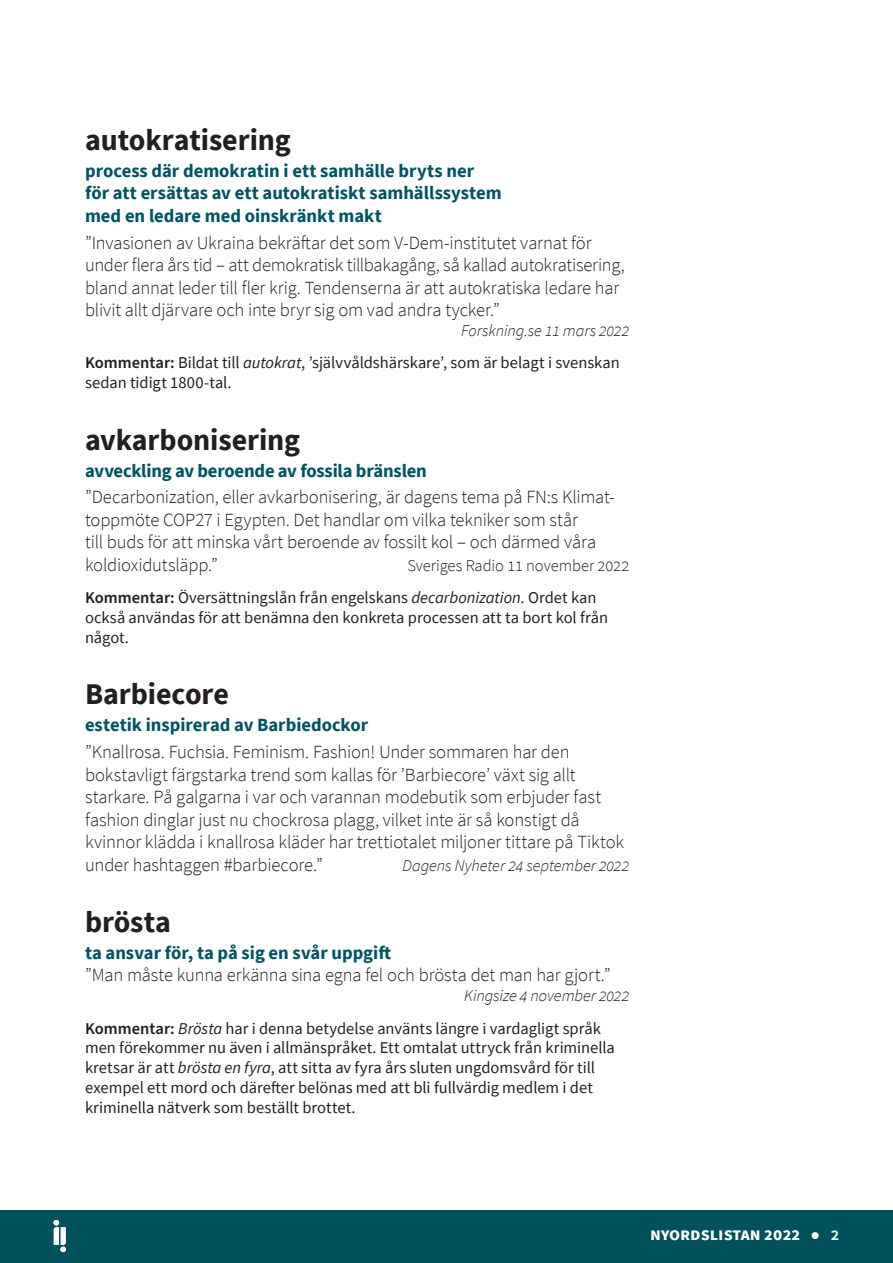
<style>
.page{position:relative;width:893px;height:1263px;background:#fff}
.page>*{position:absolute;margin:0;border:0;box-sizing:border-box;transform-origin:0 0}
.Rubrik_2{font:700 30px "Source Sans Pro";letter-spacing:-.005em;color:#231f20}
.Citat{font:300 18.6px/22.5px "Source Sans Pro";letter-spacing:-.01em;color:#231f20}
.Fakta_bröd_-_fet__de{font:700 18.6px/22.5px "Source Sans Pro";color:#005462}
.t1{font:700 18px "Source Sans Pro";color:#fff}
.Fakta_bröd_-_komment{font:16.5px/19.8px "Source Sans Pro";color:#231f20}
.Citatkälla{font:italic 300 16.5px "Source Sans Pro";letter-spacing:-.005em;color:#231f20}
.Citat-2{font:italic 300 16.5px "Source Sans Pro";letter-spacing:-.005em;color:#231f20}
.Citat-3{font:300 16.5px "Source Sans Pro";letter-spacing:-.005em;color:#231f20}
.s1{font-weight:600}
.s2{font-style:italic}
</style>
<div class="page">
<div style="left:0;top:1210px;width:893px;height:53px;background:#00515b"></div>
<img style="left:53px;top:1219px;width:14px;height:34px">
<h2 class="Rubrik_2" style="left:85px;top:120px;width:207px">autokratisering</h2>
<p class="Fakta_bröd_-_fet__de" style="left:85px;top:159px;width:418px">process där demokratin i ett samhälle bryts ner för att ersättas av ett autokratiskt samhällssystem med en ledare med oinskränkt makt</p>
<p class="Citat" style="left:85px;top:231px;width:541px">”Invasionen av Ukraina bekräftar det som V-Dem-institutet varnat för under flera års tid – att demokratisk tillbakagång, så kallad autokratisering, bland annat leder till fler krig. Tendenserna är att autokratiska ledare har blivit allt djärvare och inte bryr sig om vad andra tycker.”</p>
<p class="Citatkälla" style="left:461px;top:320px;width:170px">Forskning.se 11 mars 2022</p>
<p class="Fakta_bröd_-_komment" style="left:85px;top:353px;width:536px"><span class="s1">Kommentar:</span> Bildat till <span class="s2">autokrat</span>, ’självvåldshärskare’, som är belagt i svenskan sedan tidigt 1800-tal.</p>
<h2 class="Rubrik_2" style="left:85px;top:419px;width:217px">avkarbonisering</h2>
<p class="Fakta_bröd_-_fet__de" style="left:85px;top:459px;width:343px">avveckling av beroende av fossila bränslen</p>
<p class="Citat" style="left:85px;top:486px;width:531px">”Decarbonization, eller avkarbonisering, är dagens tema på FN:s Klimat&shy;toppmöte COP27 i Egypten. Det handlar om vilka tekniker som står<br>till buds för att minska vårt beroende av fossilt kol – och därmed våra koldioxidutsläpp.”</p>
<p class="Citat-3" style="left:407px;top:555px;width:223px">Sveriges Radio 11 november 2022</p>
<p class="Fakta_bröd_-_komment" style="left:85px;top:588px;width:525px"><span class="s1">Kommentar:</span> Översättningslån från engelskans <span class="s2">decarbonization</span>. Ordet kan också användas för att benämna den konkreta processen att ta bort kol från något.</p>
<h2 class="Rubrik_2" style="left:85px;top:674px;width:145px">Barbiecore</h2>
<p class="Fakta_bröd_-_fet__de" style="left:85px;top:713px;width:285px">estetik inspirerad av Barbiedockor</p>
<p class="Citat" style="left:85px;top:741px;width:540px">”Knallrosa. Fuchsia. Feminism. Fashion! Under sommaren har den bokstavligt färgstarka trend som kallas för ’Barbiecore’ växt sig allt starkare. På galgarna i var och varannan modebutik som erbjuder fast fashion dinglar just nu chockrosa plagg, vilket inte är så konstigt då kvinnor klädda i knallrosa kläder har trettiotalet miljoner tittare på Tiktok under hashtaggen #barbiecore.”</p>
<p class="Citat-2" style="left:402px;top:855px;width:228px">Dagens Nyheter 24 september 2022</p>
<h2 class="Rubrik_2" style="left:85px;top:902px;width:87px">brösta</h2>
<p class="Fakta_bröd_-_fet__de" style="left:85px;top:941px;width:308px">ta ansvar för, ta på sig en svår uppgift</p>
<p class="Citat" style="left:85px;top:964px;width:527px">”Man måste kunna erkänna sina egna fel och brösta det man har gjort.”</p>
<p class="Citatkälla" style="left:464px;top:985px;width:167px">Kingsize 4 november 2022</p>
<p class="Fakta_bröd_-_komment" style="left:85px;top:1018px;width:531px"><span class="s1">Kommentar:</span> <span class="s2">Brösta</span> har i denna betydelse använts längre i vardagligt språk men förekommer nu även i allmänspråket. Ett omtalat uttryck från kriminella kretsar är att <span class="s2">brösta en fyra</span>, att sitta av fyra års sluten ungdomsvård för till exempel ett mord och därefter belönas med att bli fullvärdig medlem i det kriminella nätverk som beställt brottet.</p>
<p class="t1" style="left:650px;top:1222px;width:191px">nyordslistan 2022 ● <span class="s1">2</span></p>
</div>
